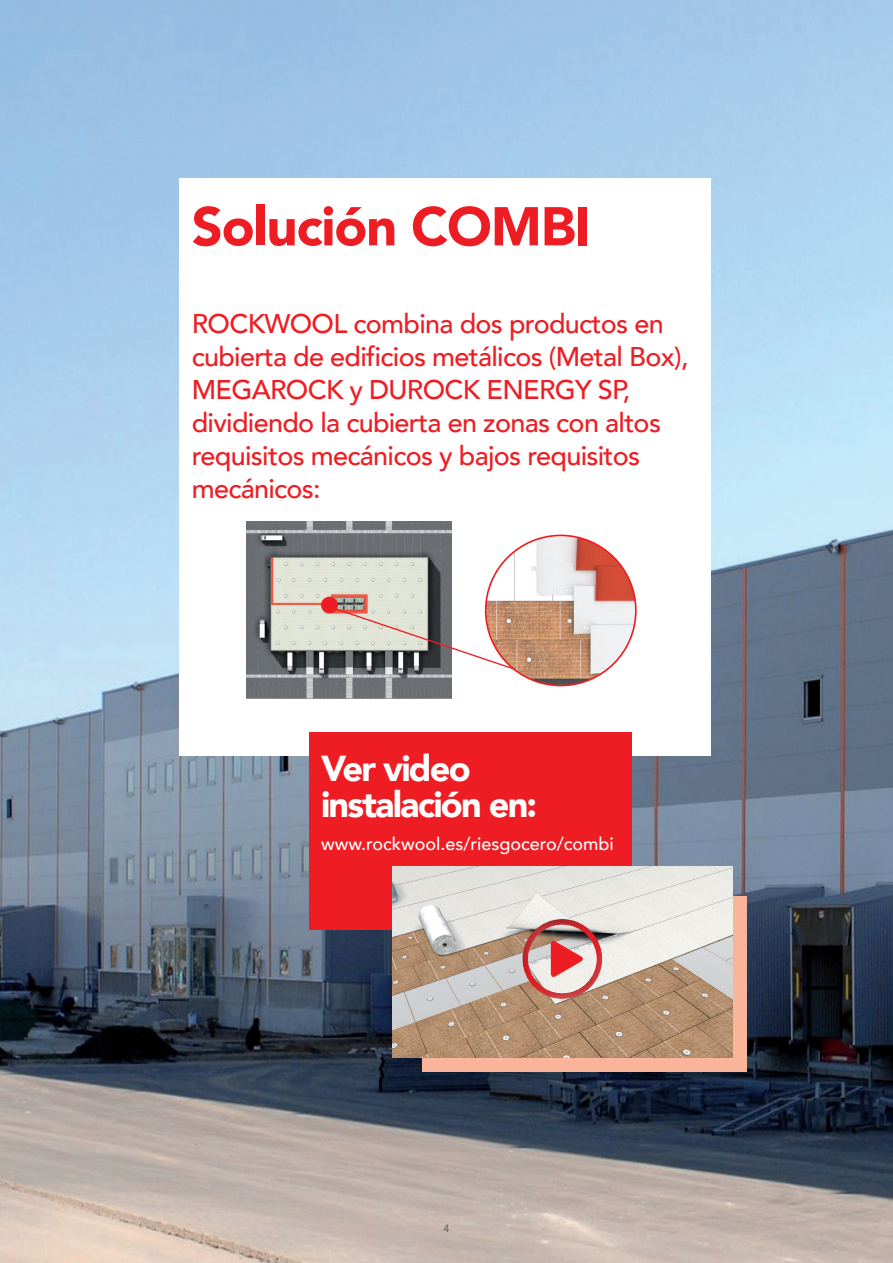
<style>
.page{position:relative;width:893px;height:1263px;background:#fff}
.page>*{position:absolute;margin:0;border:0;box-sizing:border-box;transform-origin:0 0}
.t1{font:900 54px "Avenir";letter-spacing:-.02em;color:#ee1d23}
.t2{font:900 36px/36px "Avenir";letter-spacing:-.05em;color:#fff}
.t3{font:500 27px/33px "Avenir";letter-spacing:-.025em;color:#ee1d23}
.t4{font:500 18px "Avenir";color:#fff}
.t5{font:500 10.5px "Avenir";color:#636366}
</style>
<div class="page">
<img style="left:0;top:0;width:893px;height:1263px">
<div style="left:179px;top:523px;width:532px;height:232px;background:#fff"></div>
<div style="left:422px;top:896px;width:324px;height:176px;background:#f9b49a"></div>
<div style="left:309px;top:733px;width:323px;height:197px;background:#ee1d23"></div>
<img style="left:486px;top:535px;width:150px;height:150px;border-radius:75px">
<div style="left:179px;top:179px;width:532px;height:355px;background:#fff"></div>
<img style="left:246px;top:522px;width:205px;height:176px">
<div style="left:321px;top:597px;width:17px;height:16px;background:#ee1d23;border-radius:50%"></div>
<svg style="left:329px;top:605px;width:187px;height:66px"></svg>
<img style="left:393px;top:866px;width:339px;height:192px">
<div style="left:519px;top:918px;width:84px;height:82px;background:#231f20;opacity:.75"></div>
<svg style="left:551px;top:939px;width:34px;height:40px"></svg>
<h1 class="t1" style="left:192px;top:180px;width:400px">Solución COMBI</h1>
<p class="t3" style="left:192px;top:306px;width:498px">ROCKWOOL combina dos productos en cubierta de edificios metálicos (Metal Box), MEGAROCK y DUROCK ENERGY SP, dividiendo la cubierta en zonas con altos requisitos mecánicos y bajos requisitos mecánicos:</p>
<h2 class="t2" style="left:321px;top:749px;width:218px">Ver video instalación en:</h2>
<p class="t4" style="left:321px;top:828px;width:294px">www.rockwool.es/riesgocero/combi</p>
<p class="t5" style="left:444px;top:1219px;width:7px">4</p>
</div>
